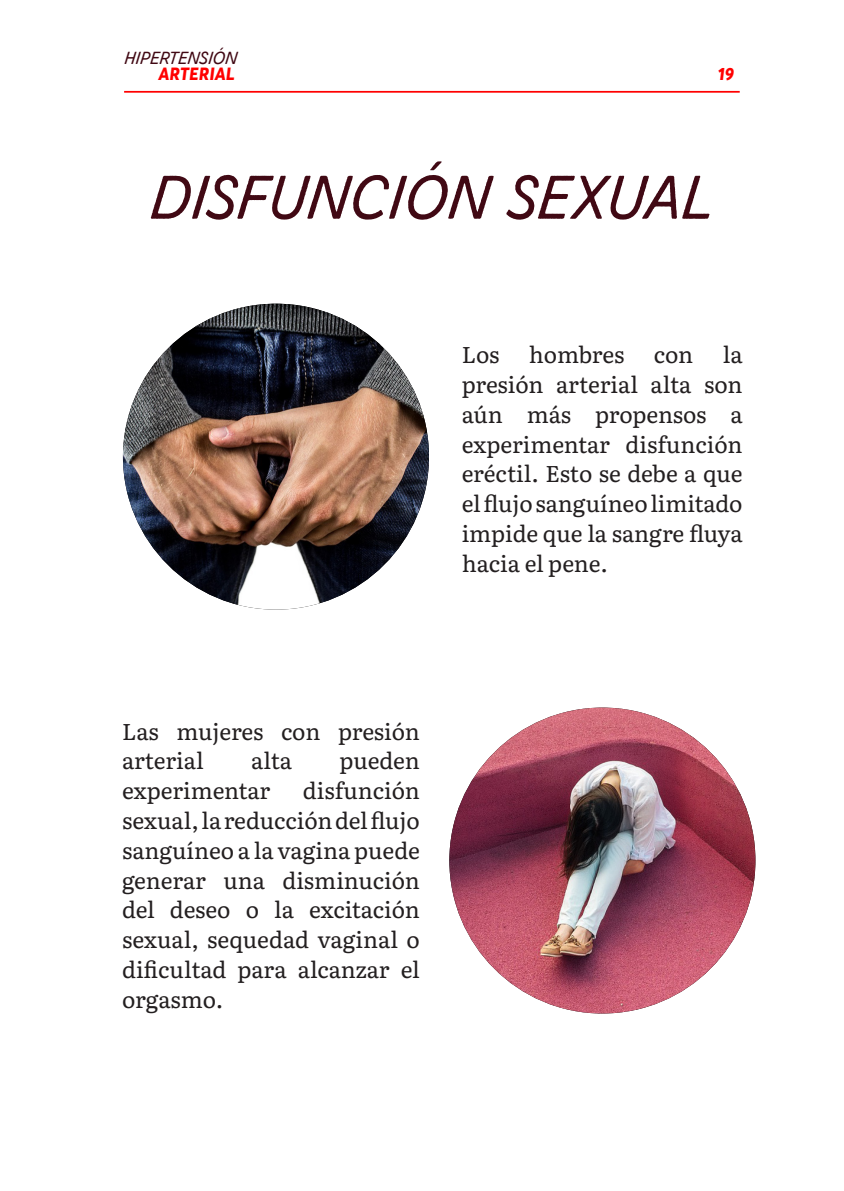
<style>
.page{position:relative;width:844px;height:1191px;background:#fff}
.page>*{position:absolute;margin:0;border:0;box-sizing:border-box;transform-origin:0 0}
.t1{font:61.25px "Zing Script Rust SB Demo Base";letter-spacing:-.025em;color:#410914}
.principio{font:22.75px/29.8px "Literata";letter-spacing:-.005em;color:#231f20;text-align:justify}
.t2{font:17.5px "Zing Script Rust SB Demo Base";letter-spacing:-.03em;color:#410914}
.t3{font:italic 800 17.5px "Averta Demo PE";color:#f00}
</style>
<div class="page">
<hr style="left:124px;top:91px;width:615px;height:2px;background:#f00">
<img style="left:123px;top:304px;width:306px;height:305px;border-radius:153px">
<img style="left:449px;top:707px;width:306px;height:306px;border-radius:153px">
<p class="t2" style="left:124px;top:47px;width:115px">HIPERTENSIÓN</p>
<p class="t3" style="left:158px;top:61px;width:78px">ARTERIAL</p>
<p class="t3" style="left:717px;top:61px;width:18px">19</p>
<p class="t1" style="left:149px;top:160px;width:566px">DISFUNCIÓN SEXUAL</p>
<p class="principio" style="left:461px;top:339px;width:282px;text-indent:261px">la presión arterial alta son aún más propensos a experimentar disfunción eréctil. Esto se debe a que el flujo sanguíneo limitado impide que la sangre fluya hacia el pene.</p>
<p class="principio" style="left:461px;top:339px;width:39px">Los</p>
<p class="principio" style="left:529px;top:339px;width:97px">hombres</p>
<p class="principio" style="left:653px;top:339px;width:41px">con</p>
<p class="principio" style="left:122px;top:715px;width:299px">Las mujeres con presión arterial</p>
<p class="principio" style="left:251px;top:744px;width:42px">alta</p>
<p class="principio" style="left:339px;top:744px;width:82px">pueden</p>
<p class="principio" style="left:122px;top:774px;width:150px">experimentar</p>
<p class="principio" style="left:122px;top:774px;width:299px;text-indent:181px">disfunción sexual, la reducción del flujo sanguíneo a la vagina puede generar una disminución del deseo o la excitación sexual, sequedad vaginal o dificultad para alcanzar el orgasmo.</p>
</div>
